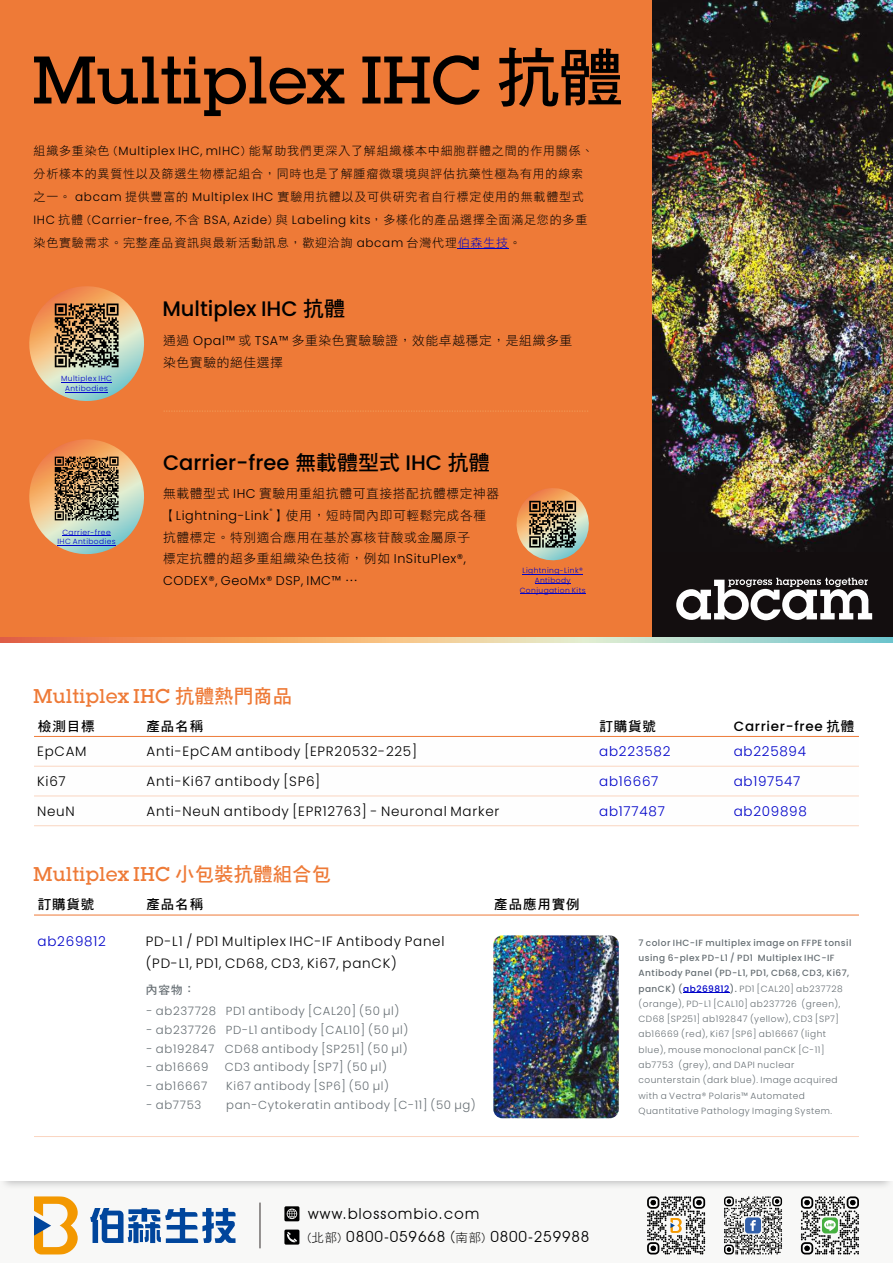
<style>
.page{position:relative;width:893px;height:1263px;background:#fff}
.page>*{position:absolute;margin:0;border:0;box-sizing:border-box;transform-origin:0 0}
.t1{font:500 65.85px "Lubalin Graph Std";letter-spacing:-.02em;color:#000}
.t2{font:500 21px "Poppins";color:#000}
.t3{font:500 19.5px "Lubalin Graph Std";color:#ee7a37}
.t4{font:15.15px "Avant Garde IT Cby BT";letter-spacing:.055em;color:#000}
.t5{font:15.15px "Avant Garde IT Cby BT";letter-spacing:.085em;color:#000}
.t6{font:300 13.5px/21.6px "Poppins";letter-spacing:.055em;color:#000}
.t7{font:300 13.5px "Poppins";letter-spacing:.055em;color:#0003c9}
.t8{font:13.5px "DF Hei Std W7";letter-spacing:.065em;color:#000}
.t9{font:500 13.5px/25.3px "Poppins";letter-spacing:.05em;color:#000}
.t10{font:12.75px/21.6px "DF Hei Std W3";letter-spacing:.05em;color:#000}
.t11{font:300 12.75px "Poppins";letter-spacing:.04em;color:#000}
.t12{font:12px/22.8px "DF Hei Std W3";letter-spacing:.065em;color:#000}
.t13{font:300 12px "Poppins";letter-spacing:.055em;color:#000}
.t14{font:300 11.7px "Poppins";letter-spacing:.055em;color:#676f74}
.t15{font:11.7px "DF Hei Std W7";color:#676f74}
.t16{font:300 9px/15.3px "Poppins";letter-spacing:.055em;color:#676f74}
.t17{font:300 7.5px/9.8px "Poppins";letter-spacing:.055em;color:#0003c9;text-align:center}
.t18{font:300 6.3px "Poppins";color:#000}
.s1{font-family:"DF Hei Std W7";font-weight:400;font-size:64.05px}
.s2{font-family:"Poppins";font-weight:300}
.s3{font-family:"DF Hei Std W3";font-weight:400}
.s4{color:#0003c9}
.s5{font-family:"DF Hei Std W7";font-weight:400}
.s6{font-weight:300;color:#0003c9}
.s7{font-weight:500}
.s8{font-weight:500;color:#0003c9}
.s9{font-family:"DF Hei Std W3";font-size:12.3px}
.s10{font-family:"DF Hei Std W3"}
</style>
<div class="page">
<div style="left:651px;top:0;width:242px;height:638px;background:#130e0f"></div>
<img style="left:651px;top:0;width:242px;height:552px">
<div style="left:0;top:0;width:651px;height:638px;background:#ee7a37"></div>
<svg style="left:676px;top:578px;width:196px;height:42px"></svg>
<svg style="left:0;top:638px;width:893px;height:5px"></svg>
<hr style="left:458px;top:248px;width:51px;height:1px;background:#0003c9">
<svg style="left:29px;top:286px;width:115px;height:115px"></svg>
<hr style="left:61px;top:382px;width:51px;height:1px;background:#0003c9">
<hr style="left:65px;top:392px;width:43px;height:1px;background:#0003c9">
<svg style="left:164px;top:410px;width:424px;height:2px"></svg>
<img style="left:29px;top:439px;width:115px;height:116px">
<hr style="left:62px;top:535px;width:49px;height:1px;background:#0003c9">
<hr style="left:57px;top:545px;width:59px;height:1px;background:#0003c9">
<img style="left:516px;top:488px;width:73px;height:73px">
<hr style="left:523px;top:574px;width:60px;height:1px;background:#0003c9">
<hr style="left:535px;top:584px;width:36px;height:1px;background:#0003c9">
<hr style="left:520px;top:593px;width:66px;height:1px;background:#0003c9">
<hr style="left:34px;top:736px;width:825px;height:1px;background:#ee7a37">
<hr style="left:34px;top:766px;width:825px;height:1px;background:#fad6c1">
<hr style="left:34px;top:796px;width:825px;height:1px;background:#fad6c1">
<hr style="left:34px;top:825px;width:825px;height:1px;background:#fad6c1">
<hr style="left:34px;top:915px;width:825px;height:1px;background:#ee7a37">
<img style="left:493px;top:935px;width:126px;height:183px;border-radius:9px">
<hr style="left:683px;top:992px;width:47px;height:1px;background:#0003c9">
<hr style="left:34px;top:1136px;width:825px;height:1px;background:#fad6c1">
<div style="left:0;top:1181px;width:893px;height:82px;background:#f8f8f7"></div>
<svg style="left:34px;top:1196px;width:44px;height:58px"></svg>
<svg style="left:90px;top:1208px;width:146px;height:35px"></svg>
<svg style="left:724px;top:1196px;width:58px;height:58px"></svg>
<svg style="left:801px;top:1196px;width:58px;height:58px"></svg>
<svg style="left:647px;top:1196px;width:58px;height:58px"></svg>
<svg style="left:284px;top:1229px;width:15px;height:15px"></svg>
<svg style="left:284px;top:1206px;width:15px;height:15px"></svg>
<hr style="left:260px;top:1202px;width:1px;height:46px;background:#332c2b">
<h1 class="t1" style="left:32px;top:56px;width:593px">Multiplex IHC <span class="s1">抗體</span></h1>
<h3 class="t12" style="left:34px;top:140px;width:561px">組織多重染色 (<span class="s2">Multiplex IHC, mIHC</span>) 能幫助我們更深入了解組織樣本中細胞群體之間的作用關係、分析樣本的異質性以及篩選生物標記組合，同時也是了解腫瘤微環境與評估抗藥性極為有用的線索之一。 <span class="s2">abcam</span> 提供豐富的 <span class="s2">Multiplex IHC</span> 實驗用抗體以及可供研究者自行標定使用的無載體型式</h3>
<h3 class="t13" style="left:34px;top:211px;width:555px">IHC <span class="s3">抗體 (</span>Carrier-free, <span class="s3">不含</span> BSA, Azide<span class="s3">) 與</span> Labeling kits<span class="s3">，多樣化的產品選擇全面滿足您的多重</span></h3>
<h3 class="t12" style="left:34px;top:231px;width:489px">染色實驗需求。完整產品資訊與最新活動訊息，歡迎洽詢 <span class="s2">abcam</span> 台灣代理<span class="s4">伯森生技</span>。</h3>
<p class="t17" style="left:61px;top:374px;width:52px">Multiplex IHC<br>Antibodies</p>
<p class="t17" style="left:57px;top:527px;width:60px">Carrier-free<br>IHC Antibodies</p>
<h2 class="t2" style="left:162px;top:294px;width:184px">Multiplex IHC <span class="s5">抗體</span></h2>
<h3 class="t10" style="left:163px;top:330px;width:410px">通過 <span class="s2">Opal™</span> 或 <span class="s2">TSA™</span> 多重染色實驗驗證，效能卓越穩定，是組織多重染色實驗的絕佳選擇</h3>
<h2 class="t2" style="left:163px;top:447px;width:328px">Carrier-free <span class="s5">無載體型式</span> IHC <span class="s5">抗體</span></h2>
<h3 class="t10" style="left:163px;top:483px;width:338px">無載體型式 <span class="s2">IHC</span> 實驗用重組抗體可直接搭配抗體標定神器【<span class="s2">Lightning-Link</span> 】使用，短時間內即可輕鬆完成各種</h3>
<p class="t18" style="left:269px;top:507px;width:5px">®</p>
<h3 class="t10" style="left:163px;top:526px;width:309px">抗體標定。特別適合應用在基於寡核苷酸或金屬原子標定抗體的超多重組織染色技術，例如 <span class="s2">InSituPlex®,</span></h3>
<h3 class="t11" style="left:163px;top:571px;width:196px">CODEX®, GeoMx® DSP, IMC™ <span class="s3">…</span></h3>
<p class="t17" style="left:520px;top:566px;width:67px">Lightning-Link®<br>Antibody<br>Conjugation Kits</p>
<h3 class="t3" style="left:33px;top:688px;width:260px">Multiplex IHC <span class="s5">抗體熱門商品</span></h3>
<h3 class="t8" style="left:38px;top:719px;width:58px">檢測目標</h3>
<h3 class="t8" style="left:146px;top:719px;width:58px">產品名稱</h3>
<h3 class="t6" style="left:37px;top:741px;width:51px">EpCAM</h3>
<h3 class="t6" style="left:37px;top:770px;width:30px">Ki67</h3>
<h3 class="t6" style="left:37px;top:800px;width:39px">NeuN</h3>
<h3 class="t6" style="left:147px;top:741px;width:272px">Anti-EpCAM antibody [EPR20532-225]</h3>
<h3 class="t6" style="left:147px;top:770px;width:175px">Anti-Ki67 antibody [SP6]</h3>
<h3 class="t6" style="left:147px;top:800px;width:354px">Anti-NeuN antibody [EPR12763] - Neuronal Marker</h3>
<h3 class="t3" style="left:33px;top:867px;width:299px">Multiplex IHC <span class="s5">小包裝抗體組合包</span></h3>
<h3 class="t8" style="left:38px;top:898px;width:58px">訂購貨號</h3>
<h3 class="t8" style="left:494px;top:898px;width:87px">產品應用實例</h3>
<h3 class="t6" style="left:146px;top:930px;width:300px">PD-L1 / PD1 Multiplex IHC-IF Antibody Panel (PD-L1, PD1, CD68, CD3, Ki67, panCK)</h3>
<h3 class="t8" style="left:146px;top:898px;width:58px">產品名稱</h3>
<h3 class="t7" style="left:38px;top:932px;width:70px">ab269812</h3>
<p class="t15" style="left:146px;top:984px;width:51px">內容物：</p>
<p class="t14" style="left:147px;top:1003px;width:254px">- ab237728 PD1 antibody [CAL20] (50 µl)</p>
<p class="t14" style="left:147px;top:1022px;width:263px">- ab237726 PD-L1 antibody [CAL10] (50 µl)</p>
<p class="t14" style="left:147px;top:1040px;width:263px">- ab192847 CD68 antibody [SP251] (50 µl)</p>
<p class="t14" style="left:147px;top:1059px;width:63px">- ab16669</p>
<p class="t14" style="left:225px;top:1059px;width:164px">CD3 antibody [SP7] (50 µl)</p>
<p class="t14" style="left:147px;top:1078px;width:62px">- ab16667</p>
<p class="t14" style="left:226px;top:1078px;width:164px">Ki67 antibody [SP6] (50 µl)</p>
<p class="t14" style="left:147px;top:1096px;width:56px">- ab7753</p>
<p class="t14" style="left:226px;top:1096px;width:251px">pan-Cytokeratin antibody [C-11] (50 µg)</p>
<h3 class="t8" style="left:599px;top:719px;width:58px">訂購貨號</h3>
<h3 class="t7" style="left:599px;top:742px;width:73px">ab223582</h3>
<h3 class="t7" style="left:599px;top:772px;width:61px">ab16667</h3>
<h3 class="t7" style="left:599px;top:801px;width:67px">ab177487</h3>
<h3 class="t9" style="left:734px;top:713px;width:122px">Carrier-free <span class="s5">抗體</span><span class="s6">ab225894</span></h3>
<h3 class="t7" style="left:734px;top:772px;width:68px">ab197547</h3>
<h3 class="t7" style="left:734px;top:801px;width:75px">ab209898</h3>
<p class="t16" style="left:638px;top:935px;width:214px"><span class="s7">7 color IHC-IF multiplex image on FFPE tonsil using 6-plex PD-L1 / PD1 Multiplex IHC-IF Antibody Panel (PD-L1, PD1, CD68, CD3, Ki67, panCK) (</span><span class="s8">ab269812</span><span class="s7">).</span> PD1 [CAL20] ab237728 (orange), PD-L1 [CAL10] ab237726 (green), CD68 [SP251] ab192847 (yellow), CD3 [SP7] ab16669 (red), Ki67 [SP6] ab16667 (light blue), mouse monoclonal panCK [C-11] ab7753 (grey), and DAPI nuclear counterstain (dark blue). Image acquired with a Vectra® Polaris™ Automated Quantitative Pathology Imaging System.</p>
<h3 class="t5" style="left:308px;top:1207px;width:173px">www.blossombio.com</h3>
<h3 class="t4" style="left:307px;top:1231px;width:284px"><span class="s9">(北部)</span> 0800-059668 <span class="s10">(</span><span class="s9">南部)</span> 0800-259988</h3>
</div>
